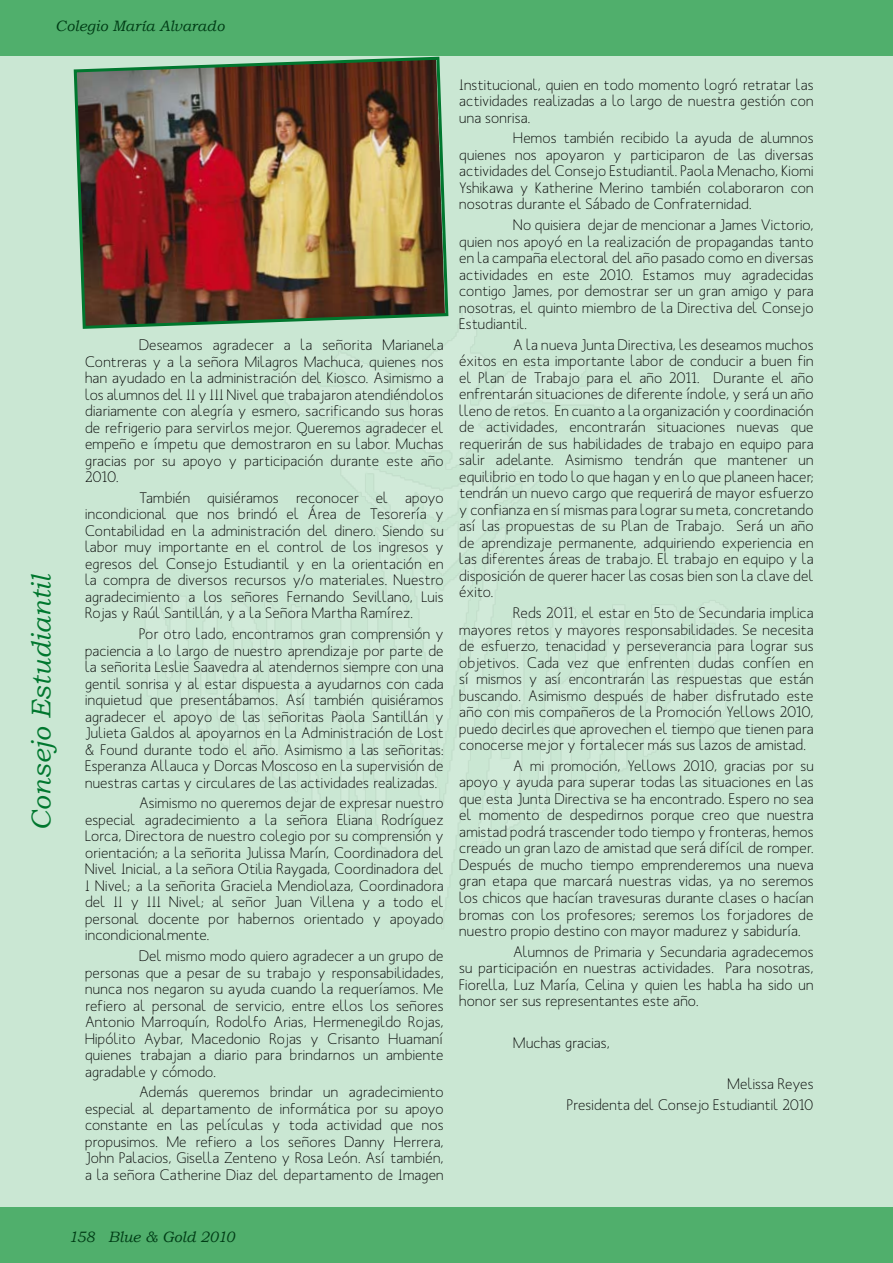
<style>
.page{position:relative;width:893px;height:1263px;background:#fff}
.page>*{position:absolute;margin:0;border:0;box-sizing:border-box;transform-origin:0 0}
.t1{font:italic 27px "Bookman Old Style";color:#00772e}
.t2{font:15px/16.5px "Mank Sans";letter-spacing:.01em;color:#000;text-align:justify}
.t3{font:italic 15px "Bookman Old Style";letter-spacing:.005em;color:#003d16}
</style>
<div class="page">
<div style="left:0;top:0;width:893px;height:55px;background:#50af6c"></div>
<div style="left:0;top:1208px;width:893px;height:55px;background:#50af6c"></div>
<div style="left:0;top:55px;width:893px;height:1152px;background:#cae7d3"></div>
<img style="left:72px;top:55px;width:378px;height:274px">
<p class="t3" style="left:55px;top:16px;width:171px">Colegio María Alvarado</p>
<h1 class="t1" style="left:23px;top:831px;width:258px;rotate:-90deg">Consejo Estudiantil</h1>
<p class="t2" style="left:85px;top:336px;width:360px;text-indent:54px">Deseamos agradecer a la señorita Marianela Contreras y a la señora Milagros Machuca, quienes nos han ayudado en la administración del Kiosco. Asimismo a los alumnos del II y III Nivel que trabajaron atendiéndolos diariamente con alegría y esmero, sacrificando sus horas de refrigerio para servirlos mejor. Queremos agradecer el empeño e ímpetu que demostraron en su labor. Muchas gracias por su apoyo y participación durante este año 2010.</p>
<p class="t2" style="left:85px;top:489px;width:360px;text-indent:54px">También quisiéramos reconocer el apoyo incondicional que nos brindó el Área de Tesorería y Contabilidad en la administración del dinero. Siendo su labor muy importante en el control de los ingresos y egresos del Consejo Estudiantil y en la orientación en la compra de diversos recursos y/o materiales. Nuestro agradecimiento a los señores Fernando Sevillano, Luis Rojas y Raúl Santillán, y a la Señora Martha Ramírez.</p>
<p class="t2" style="left:85px;top:625px;width:360px;text-indent:54px">Por otro lado, encontramos gran comprensión y paciencia a lo largo de nuestro aprendizaje por parte de la señorita Leslie Saavedra al atendernos siempre con una gentil sonrisa y al estar dispuesta a ayudarnos con cada inquietud que presentábamos. Así también quisiéramos agradecer el apoyo de las señoritas Paola Santillán y Julieta Galdos al apoyarnos en la Administración de Lost &amp; Found durante todo el año. Asimismo a las señoritas:<br>Esperanza Allauca y Dorcas Moscoso en la supervisión de nuestras cartas y circulares de las actividades realizadas.</p>
<p class="t2" style="left:85px;top:795px;width:360px;text-indent:54px">Asimismo no queremos dejar de expresar nuestro especial agradecimiento a la señora Eliana Rodríguez Lorca, Directora de nuestro colegio por su comprensión y orientación; a la señorita Julissa Marín, Coordinadora del Nivel Inicial, a la señora Otilia Raygada, Coordinadora del I Nivel; a la señorita Graciela Mendiolaza, Coordinadora del II y III Nivel; al señor Juan Villena y a todo el personal docente por habernos orientado y apoyado incondicionalmente.</p>
<p class="t2" style="left:85px;top:947px;width:360px;text-indent:54px">Del mismo modo quiero agradecer a un grupo de personas que a pesar de su trabajo y responsabilidades, nunca nos negaron su ayuda cuando la requeríamos. Me refiero al personal de servicio, entre ellos los señores Antonio Marroquín, Rodolfo Arias, Hermenegildo Rojas, Hipólito Aybar, Macedonio Rojas y Crisanto Huamaní quienes trabajan a diario para brindarnos un ambiente agradable y cómodo.</p>
<p class="t2" style="left:85px;top:1084px;width:360px;text-indent:54px">Además queremos brindar un agradecimiento especial al departamento de informática por su apoyo constante en las películas y toda actividad que nos propusimos. Me refiero a los señores Danny Herrera, John Palacios, Gisella Zenteno y Rosa León. Así también, a la señora Catherine Diaz del departamento de Imagen</p>
<p class="t2" style="left:459px;top:76px;width:356px">Institucional, quien en todo momento logró retratar las actividades realizadas a lo largo de nuestra gestión con una sonrisa.</p>
<p class="t2" style="left:459px;top:130px;width:356px;text-indent:54px">Hemos también recibido la ayuda de alumnos quienes nos apoyaron y participaron de las diversas actividades del Consejo Estudiantil. Paola Menacho, Kiomi Yshikawa y Katherine Merino también colaboraron con nosotras durante el Sábado de Confraternidad.</p>
<p class="t2" style="left:459px;top:217px;width:356px;text-indent:54px">No quisiera dejar de mencionar a James Victorio, quien nos apoyó en la realización de propagandas tanto en la campaña electoral del año pasado como en diversas actividades en este 2010. Estamos muy agradecidas contigo James, por demostrar ser un gran amigo y para nosotras, el quinto miembro de la Directiva del Consejo Estudiantil.</p>
<p class="t2" style="left:459px;top:336px;width:356px;text-indent:54px">A la nueva Junta Directiva, les deseamos muchos éxitos en esta importante labor de conducir a buen fin el Plan de Trabajo para el año 2011. Durante el año enfrentarán situaciones de diferente índole, y será un año lleno de retos. En cuanto a la organización y coordinación de actividades, encontrarán situaciones nuevas que requerirán de sus habilidades de trabajo en equipo para salir adelante. Asimismo tendrán que mantener un equilibrio en todo lo que hagan y en lo que planeen hacer; tendrán un nuevo cargo que requerirá de mayor esfuerzo y confianza en sí mismas para lograr su meta, concretando así las propuestas de su Plan de Trabajo. Será un año de aprendizaje permanente, adquiriendo experiencia en las diferentes áreas de trabajo. El trabajo en equipo y la disposición de querer hacer las cosas bien son la clave del éxito.</p>
<p class="t2" style="left:459px;top:605px;width:356px;text-indent:54px">Reds 2011, el estar en 5to de Secundaria implica mayores retos y mayores responsabilidades. Se necesita de esfuerzo, tenacidad y perseverancia para lograr sus objetivos. Cada vez que enfrenten dudas confíen en sí mismos y así encontrarán las respuestas que están buscando. Asimismo después de haber disfrutado este año con mis compañeros de la Promoción Yellows 2010, puedo decirles que aprovechen el tiempo que tienen para conocerse mejor y fortalecer más sus lazos de amistad.</p>
<p class="t2" style="left:459px;top:757px;width:356px;text-indent:54px">A mi promoción, Yellows 2010, gracias por su apoyo y ayuda para superar todas las situaciones en las que esta Junta Directiva se ha encontrado. Espero no sea el momento de despedirnos porque creo que nuestra amistad podrá trascender todo tiempo y fronteras, hemos creado un gran lazo de amistad que será difícil de romper.<br>Después de mucho tiempo emprenderemos una nueva gran etapa que marcará nuestras vidas, ya no seremos los chicos que hacían travesuras durante clases o hacían bromas con los profesores; seremos los forjadores de nuestro propio destino con mayor madurez y sabiduría.</p>
<p class="t2" style="left:459px;top:943px;width:356px;text-indent:54px">Alumnos de Primaria y Secundaria agradecemos su participación en nuestras actividades. Para nosotras, Fiorella, Luz María, Celina y quien les habla ha sido un honor ser sus representantes este año.</p>
<p class="t2" style="left:513px;top:1034px;width:98px">Muchas gracias,</p>
<p class="t2" style="left:567px;top:1074px;width:248px;line-height:20.7px;text-align:right">Melissa Reyes<br>Presidenta del Consejo Estudiantil 2010</p>
<p class="t3" style="left:69px;top:1226px;width:168px">158 Blue &amp; Gold 2010</p>
</div>
